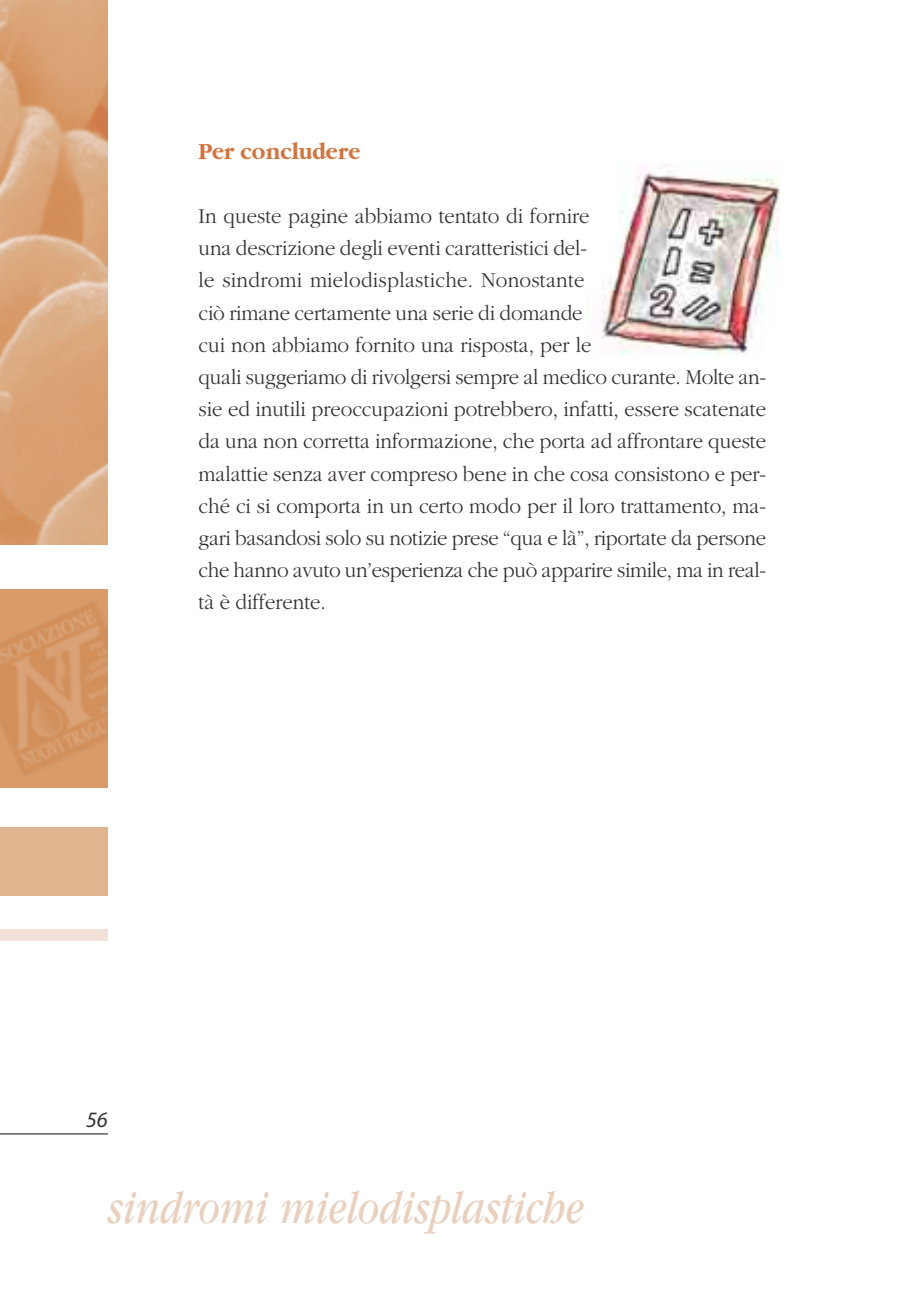
<style>
.page{position:relative;width:908px;height:1304px;background:#fff}
.page>*{position:absolute;margin:0;border:0;box-sizing:border-box;transform-origin:0 0}
.t1{font:italic 50px "Garamond";color:#e9d0be;scale:.8 1}
.t2{font:700 24px "Garamond";color:#d27440;scale:.94 1}
.t3{font:300 22px/32.2px "Garamond";color:#352f30;scale:.94 1}
.t4{font:italic 22px "Myriad";color:#352f30}
</style>
<div class="page">
<img style="left:601px;top:163px;width:179px;height:192px">
<hr style="left:0;top:1133px;width:108px;height:1px;background:#352f30">
<img style="left:0;top:0;width:108px;height:544px">
<div style="left:0;top:590px;width:108px;height:198px;background:#da9b69"></div>
<img style="left:0;top:602px;width:108px;height:172px">
<div style="left:0;top:828px;width:108px;height:68px;background:#e0b48e"></div>
<div style="left:0;top:930px;width:108px;height:11px;background:#f0e0d6"></div>
<p class="t2" style="left:198px;top:142px;width:173px">Per concludere</p>
<p class="t3" style="left:198px;top:202px;width:605px">In queste pagine abbiamo tentato di fornire<br>una descrizione degli eventi caratteristici del-<br>le sindromi mielodisplastiche. Nonostante<br>ciò rimane certamente una serie di domande<br>cui non abbiamo fornito una risposta, per le<br>quali suggeriamo di rivolgersi sempre al medico curante. Molte an&shy;sie ed inutili preoccupazioni potrebbero, infatti, essere scatenate da una non corretta informazione, che porta ad affrontare queste malattie senza aver compreso bene in che cosa consistono e per&shy;ché ci si comporta in un certo modo per il loro trattamento, ma&shy;gari basandosi solo su notizie prese “qua e là”, riportate da persone che hanno avuto un’esperienza che può apparire simile, ma in real&shy;tà è differente.</p>
<p class="t4" style="left:86px;top:1111px;width:23px">56</p>
<h1 class="t1" style="left:108px;top:1191px;width:596px">sindromi mielodisplastiche</h1>
</div>
